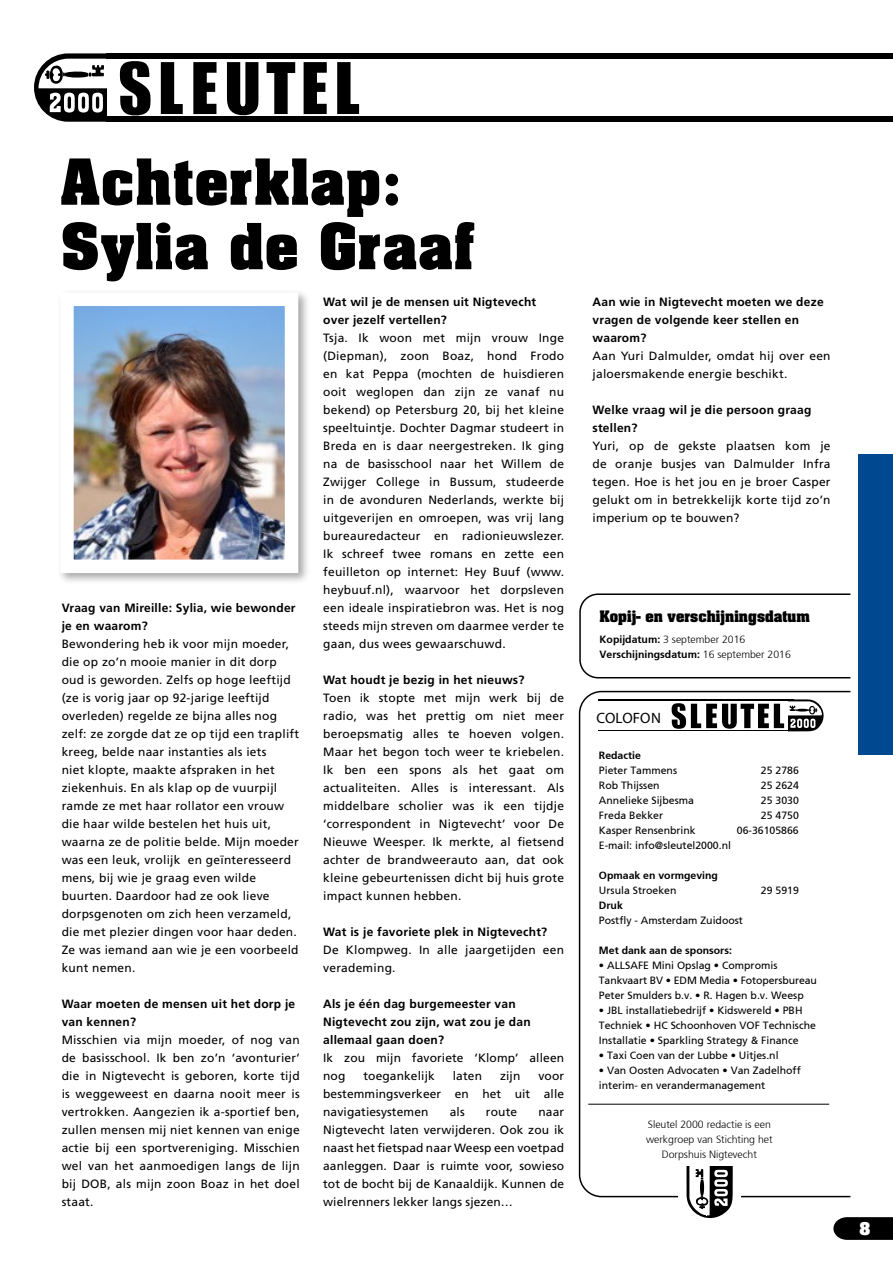
<style>
.page{position:relative;width:893px;height:1263px;background:#fff}
.page>*{position:absolute;margin:0;border:0;box-sizing:border-box;transform-origin:0 0}
.t1{font:700 54px/64.5px "Aachen";letter-spacing:.02em;color:#000}
.t2{font:15px "Myriad Pro";color:#000}
.t3{font:700 15px "Aachen";color:#fff}
.t4{font:700 13.5px "Aachen CE";color:#000}
.t5{font:12px/18px "Frutiger CE";letter-spacing:.02em;color:#000;text-align:justify}
.t6{font:700 12px/18px "Frutiger CE";letter-spacing:.02em;color:#000}
.t7{font:10.5px/15px "Frutiger Roman";color:#000}
.t8{font:700 10.5px/15px "Frutiger";color:#000}
.t9{font:300 10.5px/15px "Frutiger";color:#000;text-align:center}
.s1{font-weight:300}
</style>
<div class="page">
<div style="left:56px;top:289px;width:254px;height:296px;background:#000;opacity:.35"></div>
<img style="left:75px;top:307px;width:208px;height:251px">
<div style="left:60px;top:292px;width:238px;height:281px;border:14px solid #fff"></div>
<svg style="left:34px;top:53px;width:73px;height:69px"></svg>
<svg style="left:120px;top:61px;width:31px;height:55px"></svg>
<svg style="left:161px;top:62px;width:22px;height:52px"></svg>
<svg style="left:193px;top:62px;width:24px;height:52px"></svg>
<svg style="left:227px;top:62px;width:32px;height:54px"></svg>
<svg style="left:267px;top:62px;width:28px;height:52px"></svg>
<svg style="left:304px;top:62px;width:23px;height:52px"></svg>
<svg style="left:337px;top:62px;width:22px;height:52px"></svg>
<div style="left:107px;top:53px;width:786px;height:6px;background:#000"></div>
<div style="left:107px;top:116px;width:786px;height:6px;background:#000"></div>
<svg style="left:833px;top:1217px;width:60px;height:23px"></svg>
<svg style="left:579px;top:593px;width:272px;height:86px"></svg>
<svg style="left:579px;top:691px;width:271px;height:506px"></svg>
<hr style="left:599px;top:699px;width:74px;height:2px;background:#000">
<hr style="left:599px;top:730px;width:74px;height:1px;background:#000">
<div style="left:753px;top:700px;width:34px;height:35px;background:#fff"></div>
<svg style="left:672px;top:699px;width:152px;height:35px"></svg>
<hr style="left:668px;top:730px;width:122px;height:1px;background:#000">
<hr style="left:588px;top:1104px;width:241px;height:1px;background:#000">
<div style="left:678px;top:1188px;width:63px;height:14px;background:#fff"></div>
<svg style="left:686px;top:1166px;width:47px;height:52px"></svg>
<div style="left:858px;top:454px;width:35px;height:300px;background:#004990"></div>
<h1 class="t1" style="left:61px;top:148px;width:415px">Achterklap:<br>Sylia de Graaf</h1>
<p class="t6" style="left:62px;top:599px;width:235px">Vraag van Mireille: Sylia, wie bewonder je en waarom?</p>
<p class="t5" style="left:62px;top:635px;width:239px;text-align:left">Bewondering heb ik voor mijn moeder, die op zo’n mooie manier in dit dorp oud is geworden. Zelfs op hoge leeftijd (ze is vorig jaar op 92-jarige leeftijd overleden) regelde ze bijna alles nog zelf: ze zorgde dat ze op tijd een traplift kreeg, belde naar instanties als iets<br>niet klopte, maakte afspraken in het ziekenhuis. En als klap op de vuurpijl ramde ze met haar rollator een vrouw die haar wilde bestelen het huis uit, waarna ze de politie belde. Mijn moeder was een leuk, vrolijk en geïnteresseerd mens, bij wie je graag even wilde buurten. Daardoor had ze ook lieve dorpsgenoten om zich heen verzameld, die met plezier dingen voor haar deden.<br>Ze was iemand aan wie je een voorbeeld kunt nemen.</p>
<p class="t6" style="left:62px;top:995px;width:235px">Waar moeten de mensen uit het dorp je van kennen?</p>
<p class="t5" style="left:62px;top:1031px;width:240px">Misschien via mijn moeder, of nog van de basisschool. Ik ben zo’n ‘avonturier’ die in Nigtevecht is geboren, korte tijd is weggeweest en daarna nooit meer is vertrokken. Aangezien ik a-sportief ben, zullen mensen mij niet kennen van enige actie bij een sportvereniging. Misschien wel van het aanmoedigen langs de lijn bij DOB, als mijn zoon Boaz in het doel staat.</p>
<p class="t6" style="left:323px;top:293px;width:215px">Wat wil je de mensen uit Nigtevecht over jezelf vertellen?</p>
<p class="t5" style="left:323px;top:329px;width:242px">Tsja. Ik woon met mijn vrouw Inge (Diepman), zoon Boaz, hond Frodo en kat Peppa (mochten de huisdieren ooit weglopen dan zijn ze vanaf nu bekend) op Petersburg 20, bij het kleine speeltuintje. Dochter Dagmar studeert in Breda en is daar neergestreken. Ik ging na de basisschool naar het Willem de Zwijger College in Bussum, studeerde in de avonduren Nederlands, werkte bij uitgeverijen en omroepen, was vrij lang bureauredacteur en radionieuwslezer.<br>Ik schreef twee romans en zette een feuilleton op internet: Hey Buuf (www. heybuuf.nl), waarvoor het dorpsleven een ideale inspiratiebron was. Het is nog steeds mijn streven om daarmee verder te gaan, dus wees gewaarschuwd.</p>
<p class="t6" style="left:323px;top:671px;width:203px">Wat houdt je bezig in het nieuws?</p>
<p class="t5" style="left:323px;top:689px;width:242px">Toen ik stopte met mijn werk bij de radio, was het prettig om niet meer beroepsmatig alles te hoeven volgen.<br>Maar het begon toch weer te kriebelen.<br>Ik ben een spons als het gaat om actualiteiten. Alles is interessant. Als middelbare scholier was ik een tijdje ‘correspondent in Nigtevecht’ voor De Nieuwe Weesper. Ik merkte, al fietsend achter de brandweerauto aan, dat ook kleine gebeurtenissen dicht bij huis grote impact kunnen hebben.</p>
<p class="t6" style="left:323px;top:923px;width:226px">Wat is je favoriete plek in Nigtevecht?</p>
<p class="t5" style="left:323px;top:941px;width:242px">De Klompweg. In alle jaargetijden een verademing.</p>
<p class="t6" style="left:323px;top:995px;width:209px">Als je één dag burgemeester van<br>Nigtevecht zou zijn, wat zou je dan allemaal gaan doen?</p>
<p class="t5" style="left:323px;top:1049px;width:242px">Ik zou mijn favoriete ‘Klomp’ alleen nog</p>
<p class="t5" style="left:363px;top:1067px;width:73px">toegankelijk</p>
<p class="t5" style="left:453px;top:1067px;width:31px">laten</p>
<p class="t5" style="left:500px;top:1067px;width:22px">zijn</p>
<p class="t5" style="left:323px;top:1067px;width:242px;text-indent:215px">voor bestemmingsverkeer en het uit alle navigatiesystemen</p>
<p class="t5" style="left:450px;top:1103px;width:16px">als</p>
<p class="t5" style="left:486px;top:1103px;width:33px">route</p>
<p class="t5" style="left:323px;top:1103px;width:242px;text-indent:215px">naar Nigtevecht laten verwijderen. Ook zou ik naast het fietspad naar Weesp een voetpad aanleggen. Daar is ruimte voor, sowieso tot de bocht bij de Kanaaldijk. Kunnen de wielrenners lekker langs sjezen…</p>
<p class="t6" style="left:592px;top:293px;width:233px">Aan wie in Nigtevecht moeten we deze vragen de volgende keer stellen en waarom?</p>
<p class="t5" style="left:592px;top:347px;width:240px">Aan Yuri Dalmulder, omdat hij over een jaloersmakende energie beschikt.</p>
<p class="t6" style="left:592px;top:401px;width:220px">Welke vraag wil je die persoon graag stellen?</p>
<p class="t5" style="left:592px;top:437px;width:240px">Yuri, op de gekste plaatsen kom je de oranje busjes van Dalmulder Infra tegen. Hoe is het jou en je broer Casper gelukt om in betrekkelijk korte tijd zo’n imperium op te bouwen?</p>
<p class="t4" style="left:600px;top:607px;width:212px">Kopij- en verschijningsdatum</p>
<p class="t8" style="left:600px;top:632px;width:193px">Kopijdatum: <span class="s1">3 september 2016<br></span>Verschijningsdatum: <span class="s1">16 september 2016</span></p>
<p class="t2" style="left:596px;top:709px;width:66px">COLOFON</p>
<p class="t8" style="left:599px;top:748px;width:44px">Redactie</p>
<p class="t7" style="left:599px;top:763px;width:80px">Pieter Tammens</p>
<p class="t7" style="left:761px;top:763px;width:39px">25 2786</p>
<p class="t7" style="left:599px;top:778px;width:62px">Rob Thijssen</p>
<p class="t7" style="left:761px;top:778px;width:39px">25 2624</p>
<p class="t7" style="left:599px;top:793px;width:97px">Annelieke Sijbesma</p>
<p class="t7" style="left:761px;top:793px;width:39px">25 3030</p>
<p class="t7" style="left:599px;top:808px;width:66px">Freda Bekker</p>
<p class="t7" style="left:761px;top:808px;width:39px">25 4750</p>
<p class="t7" style="left:599px;top:823px;width:98px">Kasper Rensenbrink</p>
<p class="t7" style="left:737px;top:823px;width:63px">06-36105866</p>
<p class="t7" style="left:599px;top:838px;width:134px">E-mail: info@sleutel2000.nl</p>
<p class="t8" style="left:599px;top:868px;width:121px">Opmaak en vormgeving</p>
<p class="t7" style="left:599px;top:883px;width:79px">Ursula Stroeken</p>
<p class="t7" style="left:761px;top:883px;width:39px">29 5919</p>
<p class="t8" style="left:599px;top:898px;width:25px">Druk</p>
<p class="t7" style="left:599px;top:913px;width:146px">Postfly - Amsterdam Zuidoost</p>
<p class="t8" style="left:599px;top:943px;width:135px">Met dank aan de sponsors:</p>
<p class="t7" style="left:599px;top:958px;width:220px">• ALLSAFE Mini Opslag • Compromis<br>Tankvaart BV • EDM Media • Fotopersbureau<br>Peter Smulders b.v. • R. Hagen b.v. Weesp</p>
<p class="t7" style="left:599px;top:1003px;width:219px">• JBL installatiebedrijf • Kidswereld • PBH<br>Techniek • HC Schoonhoven VOF Technische<br>Installatie • Sparkling Strategy &amp; Finance</p>
<p class="t7" style="left:599px;top:1048px;width:181px">• Taxi Coen van der Lubbe • Uitjes.nl</p>
<p class="t7" style="left:599px;top:1063px;width:203px">• Van Oosten Advocaten • Van Zadelhoff interim- en verandermanagement</p>
<p class="t9" style="left:646px;top:1116px;width:128px">Sleutel 2000 redactie is een werkgroep van Stichting het<br>Dorpshuis Nigtevecht</p>
<p class="t3" style="left:859px;top:1217px;width:12px">8</p>
</div>
